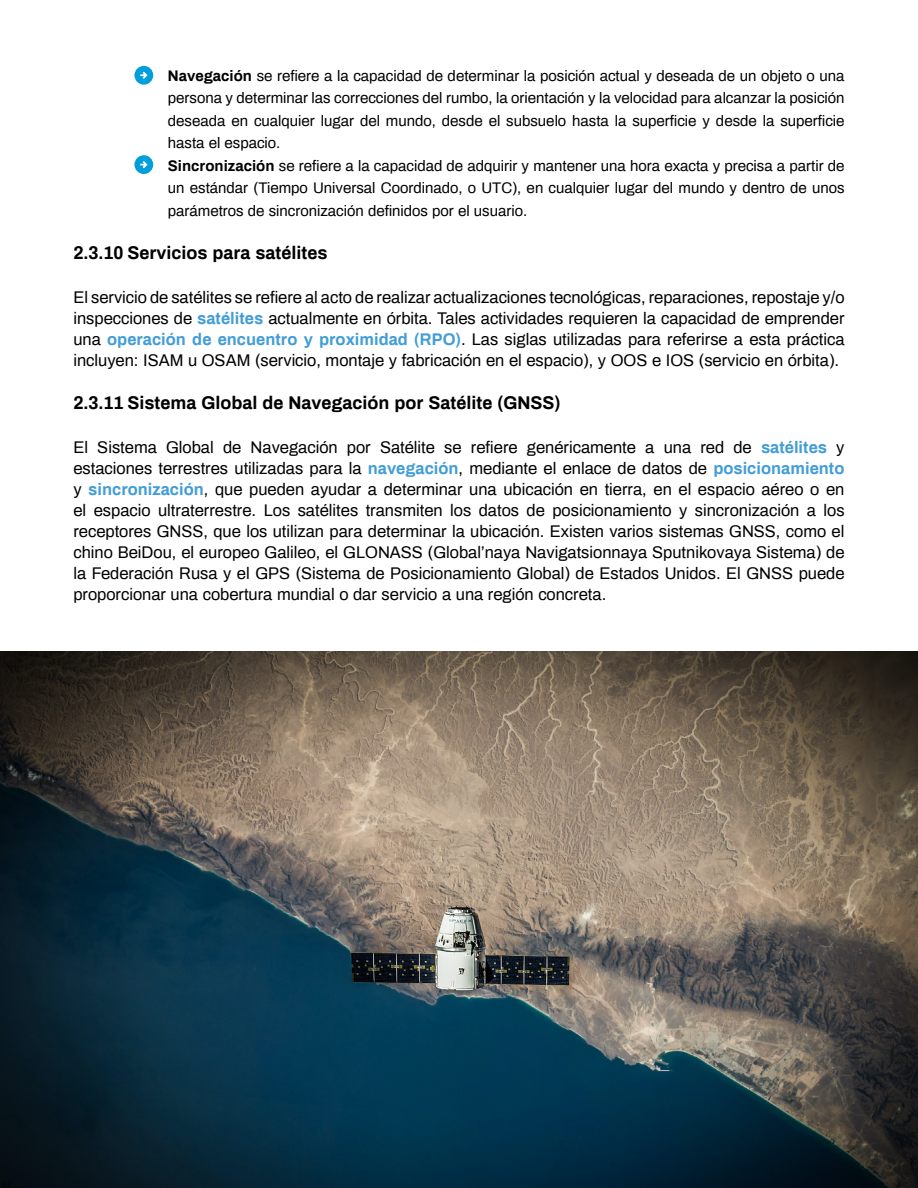
<style>
.page{position:relative;width:918px;height:1188px;background:#fff}
.page>*{position:absolute;margin:0;border:0;box-sizing:border-box;transform-origin:0 0}
.t1{font:700 18px "Archivo";color:#000}
.t2{font:16.5px/21px "Archivo";color:#000;text-align:justify}
.t3{font:15px/22.5px "Archivo";color:#000;text-align:justify}
.s1{font-weight:700}
.s2{font-weight:700;color:#439dd6}
</style>
<div class="page">
<img style="left:0;top:651px;width:918px;height:537px">
<div style="left:134px;top:66px;width:19px;height:19px;background:#009edb;border-radius:50%"></div>
<svg style="left:140px;top:71px;width:8px;height:8px"></svg>
<div style="left:134px;top:155px;width:19px;height:19px;background:#009edb;border-radius:50%"></div>
<svg style="left:140px;top:161px;width:8px;height:8px"></svg>
<p class="t3" style="left:168px;top:63px;width:678px;text-indent:-27px"><span class="s1">• Navegación</span> se refiere a la capacidad de determinar la posición actual y deseada de un objeto o una persona y determinar las correcciones del rumbo, la orientación y la velocidad para alcanzar la posición deseada en cualquier lugar del mundo, desde el subsuelo hasta la superficie y desde la superficie hasta el espacio.</p>
<p class="t3" style="left:168px;top:153px;width:678px;text-indent:-27px"><span class="s1">• Sincronización</span> se refiere a la capacidad de adquirir y mantener una hora exacta y precisa a partir de un estándar (Tiempo Universal Coordinado, o UTC), en cualquier lugar del mundo y dentro de unos parámetros de sincronización definidos por el usuario.</p>
<p class="t1" style="left:73px;top:240px;width:256px">2.3.10 Servicios para satélites</p>
<p class="t2" style="left:73px;top:285px;width:773px">El servicio de satélites se refiere al acto de realizar actualizaciones tecnológicas, reparaciones, repostaje y/o inspecciones de <span class="s2">satélites</span> actualmente en órbita. Tales actividades requieren la capacidad de emprender una <span class="s2">operación de encuentro y proximidad (RPO)</span>. Las siglas utilizadas para referirse a esta práctica incluyen: ISAM u OSAM (servicio, montaje y fabricación en el espacio), y OOS e IOS (servicio en órbita).</p>
<p class="t1" style="left:73px;top:390px;width:489px">2.3.11 Sistema Global de Navegación por Satélite (GNSS)</p>
<p class="t2" style="left:73px;top:435px;width:773px">El Sistema Global de Navegación por Satélite se refiere genéricamente a una red de <span class="s2">satélites</span> y estaciones terrestres utilizadas para la <span class="s2">navegación</span>, mediante el enlace de datos de <span class="s2">posicionamiento </span>y <span class="s2">sincronización</span>, que pueden ayudar a determinar una ubicación en tierra, en el espacio aéreo o en el espacio ultraterrestre. Los satélites transmiten los datos de posicionamiento y sincronización a los receptores GNSS, que los utilizan para determinar la ubicación. Existen varios sistemas GNSS, como el chino BeiDou, el europeo Galileo, el GLONASS (Global’naya Navigatsionnaya Sputnikovaya Sistema) de la Federación Rusa y el GPS (Sistema de Posicionamiento Global) de Estados Unidos. El GNSS puede proporcionar una cobertura mundial o dar servicio a una región concreta.</p>
</div>
